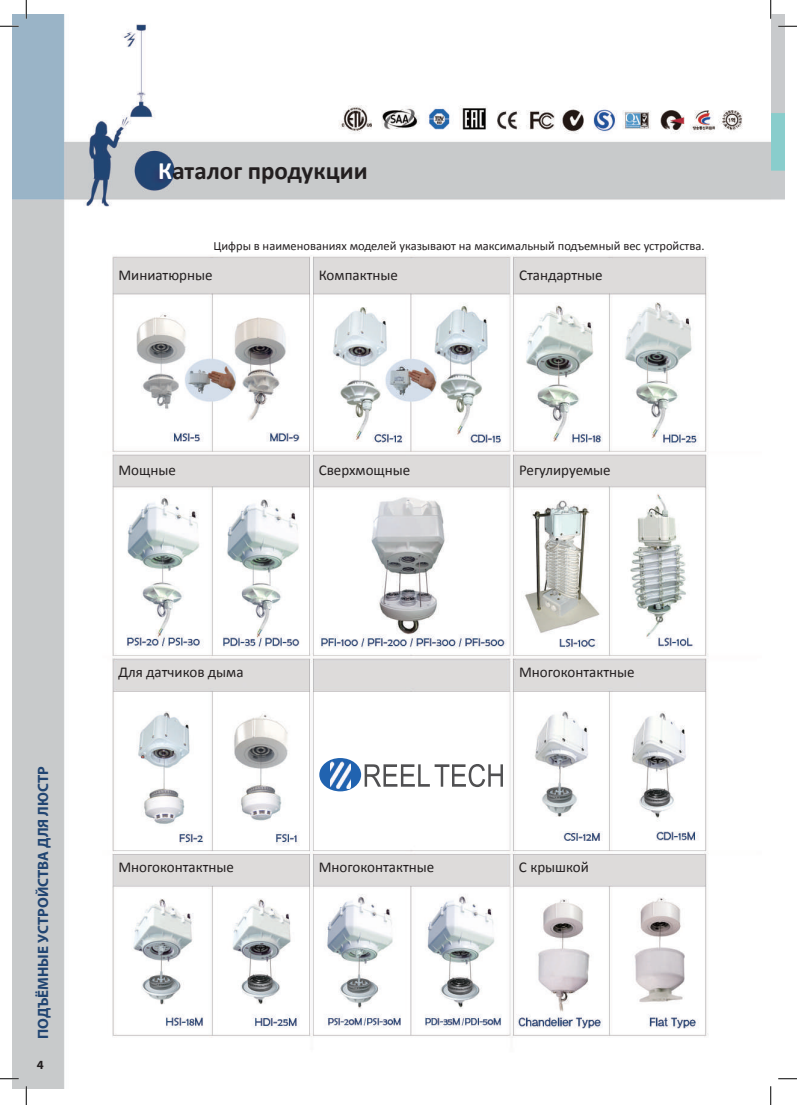
<style>
.page{position:relative;width:797px;height:1105px;background:#fff}
.page>*{position:absolute;margin:0;border:0;box-sizing:border-box;transform-origin:0 0}
.t1{font:700 25px "Calibri";color:#231f20}
.t2{font:15px "Calibri";color:#231f20}
.t3{font:700 15px "Myriad Pro";color:#214572}
.t4{font:12.5px "Calibri";color:#231f20}
.t5{font:700 12.5px "Myriad Pro";color:#231f20}
.s1{color:#fff}
</style>
<div class="page">
<img style="left:12px;top:15px;width:773px;height:1073px">
<div style="left:319px;top:758px;width:42px;height:33px;background:#2163b0;border-radius:50%"></div>
<svg style="left:364px;top:764px;width:139px;height:23px"></svg>
<img style="left:330px;top:761px;width:20px;height:28px">
<svg style="left:0;top:25px;width:19px;height:2px"></svg>
<svg style="left:778px;top:25px;width:19px;height:2px"></svg>
<svg style="left:0;top:1078px;width:19px;height:1px"></svg>
<svg style="left:778px;top:1078px;width:19px;height:1px"></svg>
<svg style="left:25px;top:0;width:2px;height:19px"></svg>
<svg style="left:25px;top:1086px;width:2px;height:19px"></svg>
<svg style="left:770px;top:0;width:1px;height:19px"></svg>
<svg style="left:770px;top:1086px;width:1px;height:19px"></svg>
<h1 class="t1" style="left:158px;top:155px;width:211px"><span class="s1">К</span>аталог продукции</h1>
<p class="t4" style="left:213px;top:238px;width:492px">Цифры в наименованиях моделей указывают на максимальный подъемный вес устройства.</p>
<p class="t2" style="left:118px;top:266px;width:96px">Миниатюрные</p>
<p class="t2" style="left:319px;top:266px;width:81px">Компактные</p>
<p class="t2" style="left:519px;top:266px;width:85px">Стандартные</p>
<p class="t2" style="left:118px;top:461px;width:59px">Мощные</p>
<p class="t2" style="left:319px;top:461px;width:93px">Сверхмощные</p>
<p class="t2" style="left:519px;top:461px;width:93px">Регулируемые</p>
<p class="t3" style="left:35px;top:1039px;width:274px;rotate:-90deg">ПОДЪЁМНЫЕ УСТРОЙСТВА ДЛЯ ЛЮСТР</p>
<p class="t5" style="left:37px;top:1057px;width:8px">4</p>
<p class="t2" style="left:118px;top:663px;width:127px">Для датчиков дыма</p>
<p class="t2" style="left:519px;top:663px;width:117px">Многоконтактные</p>
<p class="t2" style="left:118px;top:857px;width:117px">Многоконтактные</p>
<p class="t2" style="left:319px;top:857px;width:117px">Многоконтактные</p>
<p class="t2" style="left:519px;top:857px;width:71px">С крышкой</p>
</div>
